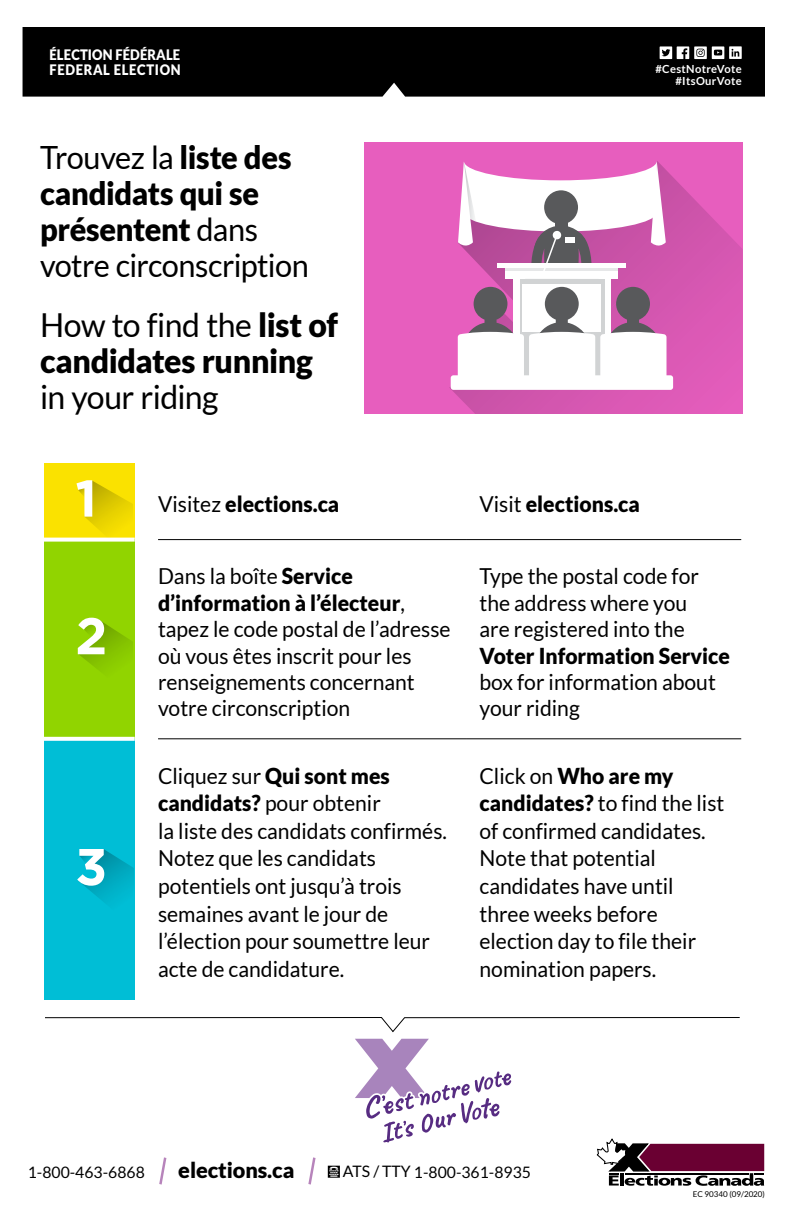
<style>
.page{position:relative;width:792px;height:1224px;background:#fff}
.page>*{position:absolute;margin:0;border:0;box-sizing:border-box;transform-origin:0 0}
.t1{font:700 51.6px "Gotham";color:#fff}
.t2{font:33px/36px "Lato";letter-spacing:-.02em;color:#000}
.t3{font:32px/36px "Lato";letter-spacing:-.02em;color:#000;scale:.96 1}
.t4{font:22px/27.6px "Lato";color:#000;scale:.96 1}
.t5{font:900 22px "Lato";color:#000;scale:.96 1}
.t6{font:900 21.7px "Lato";letter-spacing:-.005em;color:#000}
.t7{font:15.8px "Lato";color:#000}
.t8{font:900 14.5px/15.3px "Lato";letter-spacing:.01em;color:#fff;scale:.9 1}
.t9{font:700 11.2px "Lato";letter-spacing:.03em;color:#fff}
.t10{font:8px "Lato";color:#000}
.s1{font-weight:900}
.s2{font-weight:400}
</style>
<div class="page">
<svg style="left:597px;top:1138px;width:167px;height:48px"></svg>
<svg style="left:328px;top:1166px;width:12px;height:12px"></svg>
<svg style="left:159px;top:1157px;width:7px;height:28px"></svg>
<svg style="left:308px;top:1157px;width:8px;height:28px"></svg>
<svg style="left:355px;top:1039px;width:156px;height:103px"></svg>
<div style="left:23px;top:27px;width:742px;height:70px;background:#000"></div>
<svg style="left:660px;top:46px;width:82px;height:13px"></svg>
<div style="left:364px;top:142px;width:378px;height:271px;background:#e75ebe"></div>
<svg style="left:449px;top:171px;width:293px;height:242px"></svg>
<svg style="left:458px;top:161px;width:209px;height:214px;background:#d8b2ce"></svg>
<div style="left:451px;top:375px;width:222px;height:15px;background:#fff;border-radius:3px"></div>
<svg style="left:45px;top:1017px;width:695px;height:16px"></svg>
<div style="left:44px;top:463px;width:91px;height:77px;background:#fae200"></div>
<div style="left:44px;top:540px;width:91px;height:199px;background:#91d400"></div>
<div style="left:44px;top:739px;width:91px;height:260px;background:#00bed6"></div>
<hr style="left:158px;top:539px;width:308px;height:1px;background:#000">
<hr style="left:466px;top:539px;width:275px;height:1px;background:#000">
<hr style="left:158px;top:739px;width:308px;height:1px;background:#000">
<hr style="left:466px;top:739px;width:275px;height:1px;background:#000">
<svg style="left:44px;top:538px;width:91px;height:4px"></svg>
<svg style="left:44px;top:737px;width:91px;height:4px"></svg>
<svg style="left:78px;top:481px;width:55px;height:59px"></svg>
<svg style="left:78px;top:619px;width:55px;height:51px"></svg>
<svg style="left:79px;top:849px;width:54px;height:53px"></svg>
<p class="t8" style="left:50px;top:47px;width:147px">ÉLECTION FÉDÉRALE<br>FEDERAL ELECTION</p>
<p class="t3" style="left:40px;top:139px;width:282px">Trouvez la <span class="s1">liste des candidats qui se présentent</span> dans votre circonscription</p>
<p class="t2" style="left:40px;top:307px;width:299px">How to find the <span class="s1">list of candidates running </span>in your riding</p>
<p class="t9" style="left:655px;top:62px;width:88px">#CestNotreVote</p>
<p class="t9" style="left:676px;top:74px;width:68px">#ItsOurVote</p>
<p class="t1" style="left:75px;top:464px;width:23px">1</p>
<p class="t5" style="left:158px;top:491px;width:190px"><span class="s2">Visitez</span> elections.ca</p>
<p class="t5" style="left:480px;top:491px;width:169px"><span class="s2">Visit</span> elections.ca</p>
<p class="t1" style="left:75px;top:602px;width:34px">2</p>
<p class="t1" style="left:75px;top:833px;width:34px">3</p>
<p class="t4" style="left:158px;top:563px;width:306px;line-height:26.4px">Dans la boîte <span class="s1">Service d’information à l’électeur</span>, tapez le code postal de l’adresse où vous êtes inscrit pour les renseignements concernant votre circonscription</p>
<p class="t4" style="left:480px;top:563px;width:262px;line-height:26.4px">Type the postal code for the address where you<br>are registered into the<br><span class="s1">Voter Information Service </span>box for information about your riding</p>
<p class="t4" style="left:158px;top:762px;width:302px">Cliquez sur <span class="s1">Qui sont mes candidats?</span> pour obtenir<br>la liste des candidats confirmés.<br>Notez que les candidats potentiels ont jusqu’à trois semaines avant le jour de l’élection pour soumettre leur acte de candidature.</p>
<p class="t4" style="left:480px;top:762px;width:257px">Click on <span class="s1">Who are my candidates?</span> to find the list of confirmed candidates.<br>Note that potential candidates have until three weeks before election day to file their nomination papers.</p>
<p class="t7" style="left:28px;top:1163px;width:119px">1-800-463-6868</p>
<p class="t6" style="left:178px;top:1157px;width:118px">elections.ca</p>
<p class="t7" style="left:343px;top:1163px;width:190px">ATS / TTY 1-800-361-8935</p>
<p class="t10" style="left:693px;top:1189px;width:74px">EC 90340 (09/2020)</p>
</div>
